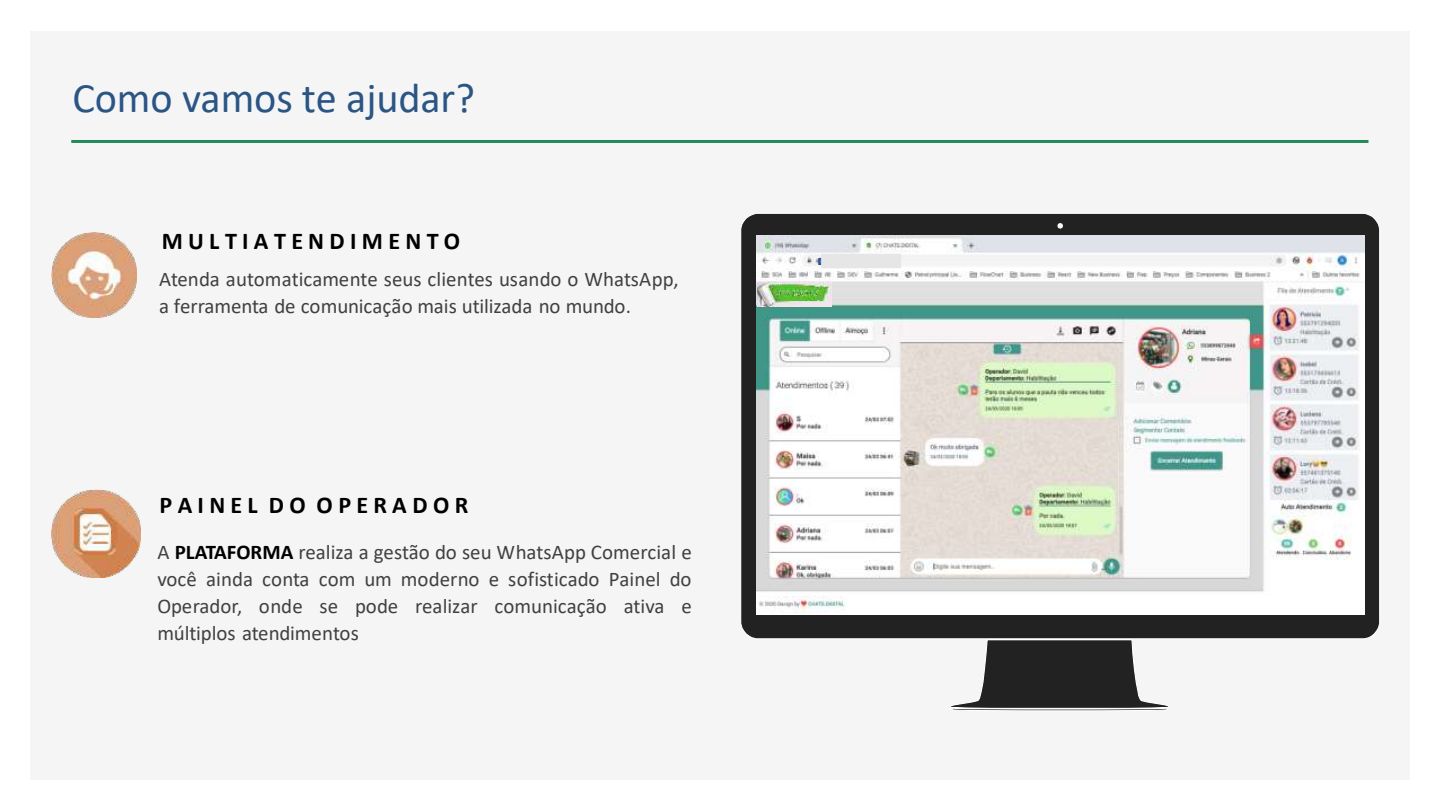
<style>
.page{position:relative;width:1440px;height:810px;background:#fff}
.page>*{position:absolute;margin:0;border:0;box-sizing:border-box;transform-origin:0 0}
.t1{font:42.15px "Calibri";color:#2a5584}
.t2{font:700 24.15px "Calibri";color:#000}
.t3{font:20.85px/27px "Calibri";letter-spacing:-.005em;color:#404040;text-align:justify}
.s1{font-weight:700;color:#000}
</style>
<div class="page">
<div style="left:30px;top:31px;width:1380px;height:748px;background:#f5f5f5"></div>
<hr style="left:71px;top:140px;width:1297px;height:3px;background:#248a5d">
<img style="left:51px;top:233px;width:85px;height:84px">
<img style="left:51px;top:489px;width:89px;height:89px">
<svg style="left:741px;top:213px;width:639px;height:498px"></svg>
<img style="left:756px;top:235px;width:608px;height:380px">
<img style="left:758px;top:282px;width:73px;height:24px">
<div style="left:818px;top:258px;width:67px;height:7px;border:2px solid #2f528f"></div>
<div style="left:822px;top:255px;width:78px;height:12px;background:#e7e6e6"></div>
<div style="left:821px;top:254px;width:80px;height:14px;border:2px solid #e7e6e6"></div>
<h1 class="t1" style="left:72px;top:69px;width:404px">Como vamos te ajudar?</h1>
<p class="t2" style="left:162px;top:223px;width:300px">M U L T I A T E N D I M E N T O</p>
<p class="t3" style="left:159px;top:266px;width:521px">Atenda automaticamente seus clientes usando o WhatsApp, a ferramenta de comunicação mais utilizada no mundo.</p>
<p class="t2" style="left:159px;top:488px;width:311px">P A I N E L D O OP E R A D O R</p>
<p class="t3" style="left:157px;top:538px;width:536px">A <span class="s1">PLATAFORMA</span> realiza a gestão do seu WhatsApp Comercial e você ainda conta com um moderno e sofisticado Painel do Operador, onde se pode realizar comunicação ativa e múltiplos atendimentos</p>
</div>
